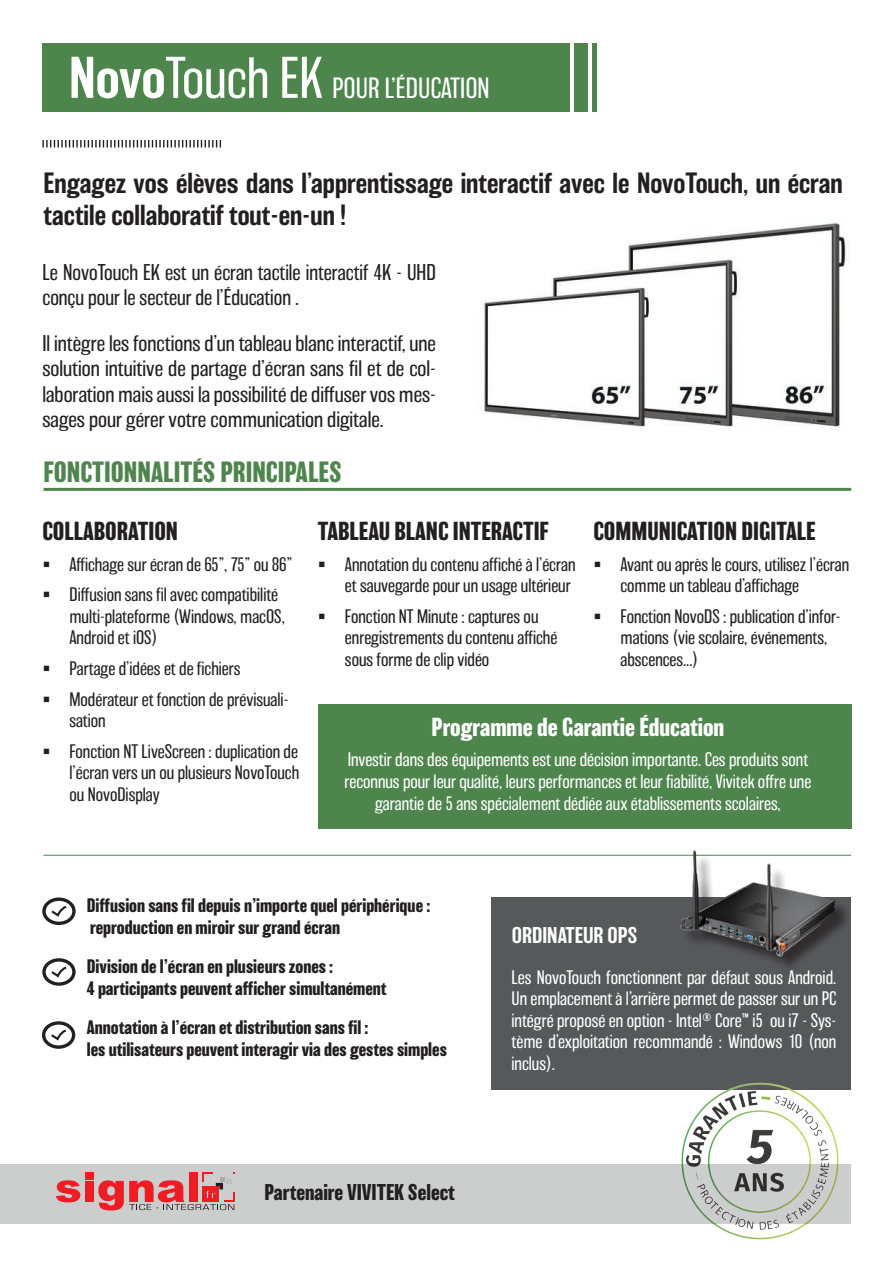
<style>
.page{position:relative;width:893px;height:1263px;background:#fff}
.page>*{position:absolute;margin:0;border:0;box-sizing:border-box;transform-origin:0 0}
.Subtitle_2{font:500 27px/32.4px "Balboa";color:#231f20}
.Proposal{font:700 27px "Balboa";color:#4e854d}
.t1{font:200 27px "Balboa";color:#fff}
.Proposal-2{font:700 24px "Balboa";color:#231f20}
.Proposal-3{font:700 24px "Balboa";color:#fff}
.Proposal-4{font:200 21px/25.2px "Balboa";color:#231f20;text-align:justify;scale:1.04 1}
.Proposal-5{font:200 21px/25.2px "Balboa";color:#231f20}
.t2{font:700 21px "Balboa";color:#231f20}
.Subtitle_2-2{font:500 21px "Balboa";color:#fff}
.t3{font:200 18px/21.6px "Balboa";color:#231f20}
.Proposal-6{font:200 18px/21.6px "Balboa";color:#fff;text-align:justify}
.Proposal-7{font:700 18px "Balboa";color:#231f20}
.s1{font-weight:500;font-size:54px}
.s2{font-size:54px}
</style>
<div class="page">
<div style="left:42px;top:43px;width:528px;height:69px;background:#4e854d"></div>
<div style="left:492px;top:897px;width:359px;height:193px;background:#57585a"></div>
<img style="left:483px;top:223px;width:366px;height:204px">
<hr style="left:44px;top:488px;width:807px;height:3px;background:#4e854d">
<svg style="left:49px;top:964px;width:20px;height:16px"></svg>
<div style="left:42px;top:958px;width:34px;height:28px;border:3px solid #231f20;border-radius:50%"></div>
<svg style="left:49px;top:904px;width:20px;height:15px"></svg>
<div style="left:42px;top:897px;width:34px;height:28px;border:3px solid #231f20;border-radius:50%"></div>
<svg style="left:49px;top:1027px;width:20px;height:16px"></svg>
<div style="left:42px;top:1021px;width:33px;height:28px;border:3px solid #231f20;border-radius:50%"></div>
<div style="left:318px;top:704px;width:533px;height:125px;background:#4e854d"></div>
<div style="left:574px;top:43px;width:14px;height:69px;background:#4e854d"></div>
<div style="left:592px;top:43px;width:5px;height:69px;background:#4e854d"></div>
<svg style="left:42px;top:140px;width:179px;height:7px"></svg>
<hr style="left:43px;top:855px;width:808px;height:1px;background:#4e854d">
<div style="left:683px;top:854px;width:169px;height:119px;background:#231f20;opacity:.75"></div>
<img style="left:676px;top:850px;width:173px;height:116px">
<img style="left:681px;top:1082px;width:158px;height:158px">
<div style="left:0;top:1164px;width:851px;height:60px;background:#cccdcd"></div>
<svg style="left:56px;top:1180px;width:24px;height:22px"></svg>
<div style="left:85px;top:1182px;width:9px;height:20px;background:#ee1d23"></div>
<div style="left:85px;top:1172px;width:9px;height:8px;background:#ee1d23"></div>
<svg style="left:98px;top:1172px;width:136px;height:38px"></svg>
<p class="t1" style="left:69px;top:73px;width:422px"><span class="s1">Novo</span><span class="s2">Touch EK</span> POUR L’ÉDUCATION</p>
<p class="Subtitle_2" style="left:44px;top:167px;width:801px">Engagez vos élèves dans l’apprentissage interactif avec le NovoTouch, un écran tactile collaboratif tout-en-un !</p>
<p class="Proposal-5" style="left:42px;top:260px;width:395px">Le NovoTouch EK est un écran tactile interactif 4K - UHD conçu pour le secteur de l’Éducation .</p>
<p class="Proposal-4" style="left:42px;top:331px;width:380px">Il intègre les fonctions d’un tableau blanc interactif, une solution intuitive de partage d’écran sans fil et de col&shy;laboration mais aussi la possibilité de diffuser vos mes&shy;sages pour gérer votre communication digitale.</p>
<p class="Proposal" style="left:44px;top:456px;width:300px">FONCTIONNALITÉS PRINCIPALES</p>
<p class="Proposal-2" style="left:42px;top:517px;width:137px">COLLABORATION</p>
<p class="t3" style="left:69px;top:553px;width:224px">Affichage sur écran de 65”, 75” ou 86”</p>
<p class="t3" style="left:69px;top:584px;width:217px">Diffusion sans fil avec compatibilité multi-plateforme (Windows, macOS,<br>Android et iOS)</p>
<p class="t3" style="left:69px;top:658px;width:173px">Partage d’idées et de fichiers</p>
<p class="t3" style="left:69px;top:688px;width:220px">Modérateur et fonction de prévisuali&shy;sation</p>
<p class="t3" style="left:69px;top:740px;width:231px;text-align:justify">Fonction NT LiveScreen : duplication de l’écran vers un ou plusieurs NovoTouch ou NovoDisplay</p>
<p class="Proposal-2" style="left:318px;top:517px;width:232px">TABLEAU BLANC INTERACTIF</p>
<p class="t3" style="left:345px;top:553px;width:232px">Annotation du contenu affiché à l’écran et sauvegarde pour un usage ultérieur</p>
<p class="t3" style="left:345px;top:605px;width:214px">Fonction NT Minute : captures ou enregistrements du contenu affiché sous forme de clip vidéo</p>
<p class="Proposal-2" style="left:593px;top:517px;width:223px">COMMUNICATION DIGITALE</p>
<p class="t3" style="left:620px;top:553px;width:230px">Avant ou après le cours, utilisez l’écran comme un tableau d’affichage</p>
<p class="t3" style="left:620px;top:605px;width:221px">Fonction NovoDS : publication d’infor&shy;mations (vie scolaire, événements, abscences...)</p>
<p class="Proposal-3" style="left:432px;top:713px;width:294px">Programme de Garantie Éducation</p>
<p class="Proposal-6" style="left:344px;top:749px;width:468px;text-align:center">Investir dans des équipements est une décision importante. Ces produits sont reconnus pour leur qualité, leurs performances et leur fiabilité, Vivitek offre une garantie de 5 ans spécialement dédiée aux établissements scolaires,</p>
<p class="Proposal-7" style="left:87px;top:895px;width:345px">Diffusion sans fil depuis n’importe quel périphérique :</p>
<p class="Proposal-7" style="left:90px;top:916px;width:252px">reproduction en miroir sur grand écran</p>
<p class="Proposal-7" style="left:87px;top:956px;width:248px">Division de l’écran en plusieurs zones :</p>
<p class="Proposal-7" style="left:87px;top:978px;width:301px">4 participants peuvent afficher simultanément</p>
<p class="Proposal-7" style="left:87px;top:1017px;width:283px">Annotation à l’écran et distribution sans fil :</p>
<p class="Proposal-7" style="left:87px;top:1039px;width:362px">les utilisateurs peuvent interagir via des gestes simples</p>
<p class="t2" style="left:265px;top:1180px;width:192px">Partenaire VIVITEK Select</p>
<p class="Subtitle_2-2" style="left:512px;top:923px;width:127px">ORDINATEUR OPS</p>
<p class="Proposal-6" style="left:511px;top:966px;width:326px">Les NovoTouch fonctionnent par défaut sous Android.<br>Un emplacement à l’arrière permet de passer sur un PC intégré proposé en option - Intel® Core™ i5 ou i7 - Sys&shy;tème d’exploitation recommandé : Windows 10 (non inclus).</p>
</div>
